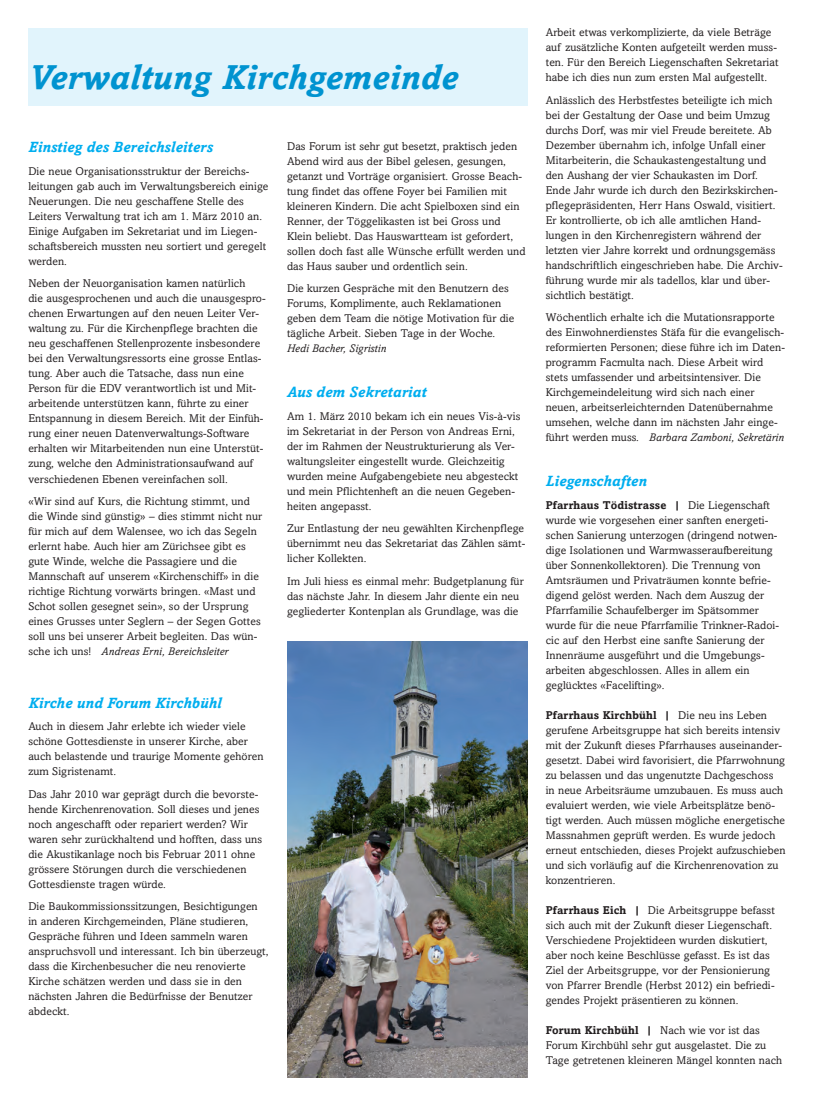
<style>
.page{position:relative;width:815px;height:1106px;background:#fff}
.page>*{position:absolute;margin:0;border:0;box-sizing:border-box;transform-origin:0 0}
.t1{font:italic 700 35px "Amasis";letter-spacing:.01em;color:#0093d0}
.t2{font:italic 700 15px "Amasis";letter-spacing:.01em;color:#00aeef}
.t3{font:11.25px/15px "Amasis";letter-spacing:.01em;color:#231f20}
.t4{font:italic 11.25px "Amasis";letter-spacing:.01em;color:#231f20}
.s1{font-style:italic}
.s2{font-weight:700}
</style>
<div class="page">
<div style="left:28px;top:28px;width:500px;height:78px;background:#e1f4fc"></div>
<img style="left:287px;top:641px;width:241px;height:436px">
<h1 class="t1" style="left:28px;top:64px;width:431px">Verwaltung Kirchgemeinde</h1>
<h2 class="t2" style="left:28px;top:142px;width:186px">Einstieg des Bereichsleiters</h2>
<p class="t3" style="left:28px;top:165px;width:242px">Die neue Organisationsstruktur der Bereichs&shy;leitungen gab auch im Verwaltungsbereich einige Neuerungen. Die neu geschaffene Stelle des Leiters Verwaltung trat ich am 1. März 2010 an.<br>Einige Aufgaben im Sekretariat und im Liegen&shy;schaftsbereich mussten neu sortiert und geregelt werden.</p>
<p class="t3" style="left:28px;top:277px;width:239px">Neben der Neuorganisation kamen natürlich<br>die ausgesprochenen und auch die unausgespro&shy;chenen Erwartungen auf den neuen Leiter Ver&shy;waltung zu. Für die Kirchenpflege brachten die neu geschaffenen Stellenprozente insbesondere bei den Verwaltungsressorts eine grosse Entlas&shy;tung. Aber auch die Tatsache, dass nun eine Person für die EDV verantwortlich ist und Mit&shy;arbeitende unterstützen kann, führte zu einer Entspannung in diesem Bereich. Mit der Einfüh&shy;rung einer neuen Datenverwaltungs-Software erhalten wir Mitarbeitenden nun eine Unterstüt&shy;zung, welche den Administrationsaufwand auf verschiedenen Ebenen vereinfachen soll.</p>
<p class="t3" style="left:28px;top:495px;width:235px">«Wir sind auf Kurs, die Richtung stimmt, und die Winde sind günstig» – dies stimmt nicht nur für mich auf dem Walensee, wo ich das Segeln erlernt habe. Auch hier am Zürichsee gibt es gute Winde, welche die Passagiere und die Mannschaft auf unserem «Kirchenschiff» in die richtige Richtung vorwärts bringen. «Mast und Schot sollen gesegnet sein», so der Ursprung eines Grusses unter Seglern – der Segen Gottes soll uns bei unserer Arbeit begleiten. Das wün&shy;sche ich uns! <span class="s1">Andreas Erni, Bereichsleiter</span></p>
<h2 class="t2" style="left:28px;top:697px;width:195px">Kirche und Forum Kirchbühl</h2>
<p class="t3" style="left:28px;top:720px;width:237px">Auch in diesem Jahr erlebte ich wieder viele schöne Gottesdienste in unserer Kirche, aber auch belastende und traurige Momente gehören zum Sigristenamt.</p>
<p class="t3" style="left:28px;top:787px;width:235px">Das Jahr 2010 war geprägt durch die bevorste&shy;hende Kirchenrenovation. Soll dieses und jenes noch angeschafft oder repariert werden? Wir waren sehr zurückhaltend und hofften, dass uns die Akustikanlage noch bis Februar 2011 ohne grössere Störungen durch die verschiedenen Gottesdienste tragen würde.</p>
<p class="t3" style="left:28px;top:900px;width:242px">Die Baukommissionssitzungen, Besichtigungen in anderen Kirchgemeinden, Pläne studieren, Gespräche führen und Ideen sammeln waren anspruchsvoll und interessant. Ich bin überzeugt, dass die Kirchenbesucher die neu renovierte Kirche schätzen werden und dass sie in den nächsten Jahren die Bedürfnisse der Benutzer abdeckt.</p>
<p class="t3" style="left:287px;top:139px;width:240px">Das Forum ist sehr gut besetzt, praktisch jeden Abend wird aus der Bibel gelesen, gesungen, getanzt und Vorträge organisiert. Grosse Beach&shy;tung findet das offene Foyer bei Familien mit kleineren Kindern. Die acht Spielboxen sind ein Renner, der Töggelikasten ist bei Gross und Klein beliebt. Das Hauswartteam ist gefordert, sollen doch fast alle Wünsche erfüllt werden und das Haus sauber und ordentlich sein.</p>
<p class="t3" style="left:287px;top:282px;width:229px">Die kurzen Gespräche mit den Benutzern des Forums, Komplimente, auch Reklamationen geben dem Team die nötige Motivation für die tägliche Arbeit. Sieben Tage in der Woche.</p>
<p class="t4" style="left:287px;top:344px;width:101px">Hedi Bacher, Sigristin</p>
<h2 class="t2" style="left:287px;top:386px;width:141px">Aus dem Sekretariat</h2>
<p class="t3" style="left:287px;top:409px;width:235px">Am 1. März 2010 bekam ich ein neues Vis-à-vis im Sekretariat in der Person von Andreas Erni, der im Rahmen der Neustrukturierung als Ver&shy;waltungsleiter eingestellt wurde. Gleichzeitig wurden meine Aufgabengebiete neu abgesteckt und mein Pflichtenheft an die neuen Gegeben&shy;heiten angepasst.</p>
<p class="t3" style="left:287px;top:522px;width:240px;text-align:justify">Zur Entlastung der neu gewählten Kirchenpflege übernimmt neu das Sekretariat das Zählen sämt&shy;licher Kollekten.</p>
<p class="t3" style="left:287px;top:574px;width:238px">Im Juli hiess es einmal mehr: Budgetplanung für das nächste Jahr. In diesem Jahr diente ein neu gegliederter Kontenplan als Grundlage, was die</p>
<p class="t3" style="left:546px;top:26px;width:234px">Arbeit etwas verkomplizierte, da viele Beträge auf zusätzliche Konten aufgeteilt werden muss&shy;ten. Für den Bereich Liegenschaften Sekretariat habe ich dies nun zum ersten Mal aufgestellt.</p>
<p class="t3" style="left:546px;top:94px;width:239px">Anlässlich des Herbstfestes beteiligte ich mich bei der Gestaltung der Oase und beim Umzug durchs Dorf, was mir viel Freude bereitete. Ab Dezember übernahm ich, infolge Unfall einer Mitarbeiterin, die Schaukastengestaltung und den Aushang der vier Schaukasten im Dorf.<br>Ende Jahr wurde ich durch den Bezirkskirchen&shy;pflegepräsidenten, Herr Hans Oswald, visitiert.<br>Er kontrollierte, ob ich alle amtlichen Hand&shy;lungen in den Kirchenregistern während der letzten vier Jahre korrekt und ordnungsgemäss handschriftlich eingeschrieben habe. Die Archiv&shy;führung wurde mir als tadellos, klar und über&shy;sichtlich bestätigt.</p>
<p class="t3" style="left:546px;top:311px;width:241px">Wöchentlich erhalte ich die Mutationsrapporte des Einwohnerdienstes Stäfa für die evangelisch&shy;reformierten Personen; diese führe ich im Daten&shy;programm Facmulta nach. Diese Arbeit wird stets umfassender und arbeitsintensiver. Die Kirchgemeindeleitung wird sich nach einer neuen, arbeitserleichternden Datenübernahme umsehen, welche dann im nächsten Jahr einge&shy;führt werden muss. <span class="s1">Barbara Zamboni, Sekretärin</span></p>
<h2 class="t2" style="left:546px;top:476px;width:103px">Liegenschaften</h2>
<p class="t3" style="left:546px;top:499px;width:235px"><span class="s2">Pfarrhaus Tödistrasse |</span> Die Liegenschaft wurde wie vorgesehen einer sanften energeti&shy;schen Sanierung unterzogen (dringend notwen&shy;dige Isolationen und Warmwasseraufbereitung über Sonnenkollektoren). Die Trennung von Amtsräumen und Privaträumen konnte befrie&shy;digend gelöst werden. Nach dem Auszug der Pfarrfamilie Schaufelberger im Spätsommer wurde für die neue Pfarrfamilie Trinkner-Radoi&shy;cic auf den Herbst eine sanfte Sanierung der Innenräume ausgeführt und die Umgebungs&shy;arbeiten abgeschlossen. Alles in allem ein geglücktes «Facelifting».</p>
<p class="t3" style="left:546px;top:709px;width:241px"><span class="s2">Pfarrhaus Kirchbühl |</span> Die neu ins Leben gerufene Arbeitsgruppe hat sich bereits intensiv mit der Zukunft dieses Pfarrhauses auseinander&shy;gesetzt. Dabei wird favorisiert, die Pfarrwohnung zu belassen und das ungenutzte Dachgeschoss<br>in neue Arbeitsräume umzubauen. Es muss auch evaluiert werden, wie viele Arbeitsplätze benö&shy;tigt werden. Auch müssen mögliche energetische Massnahmen geprüft werden. Es wurde jedoch erneut entschieden, dieses Projekt aufzuschieben und sich vorläufig auf die Kirchenrenovation zu konzentrieren.</p>
<p class="t3" style="left:546px;top:904px;width:231px"><span class="s2">Pfarrhaus Eich |</span> Die Arbeitsgruppe befasst sich auch mit der Zukunft dieser Liegenschaft.<br>Verschiedene Projektideen wurden diskutiert, aber noch keine Beschlüsse gefasst. Es ist das Ziel der Arbeitsgruppe, vor der Pensionierung von Pfarrer Brendle (Herbst 2012) ein befriedi&shy;gendes Projekt präsentieren zu können.</p>
<p class="t3" style="left:546px;top:1024px;width:238px"><span class="s2">Forum Kirchbühl |</span> Nach wie vor ist das<br>Forum Kirchbühl sehr gut ausgelastet. Die zu<br>Tage getretenen kleineren Mängel konnten nach</p>
</div>
